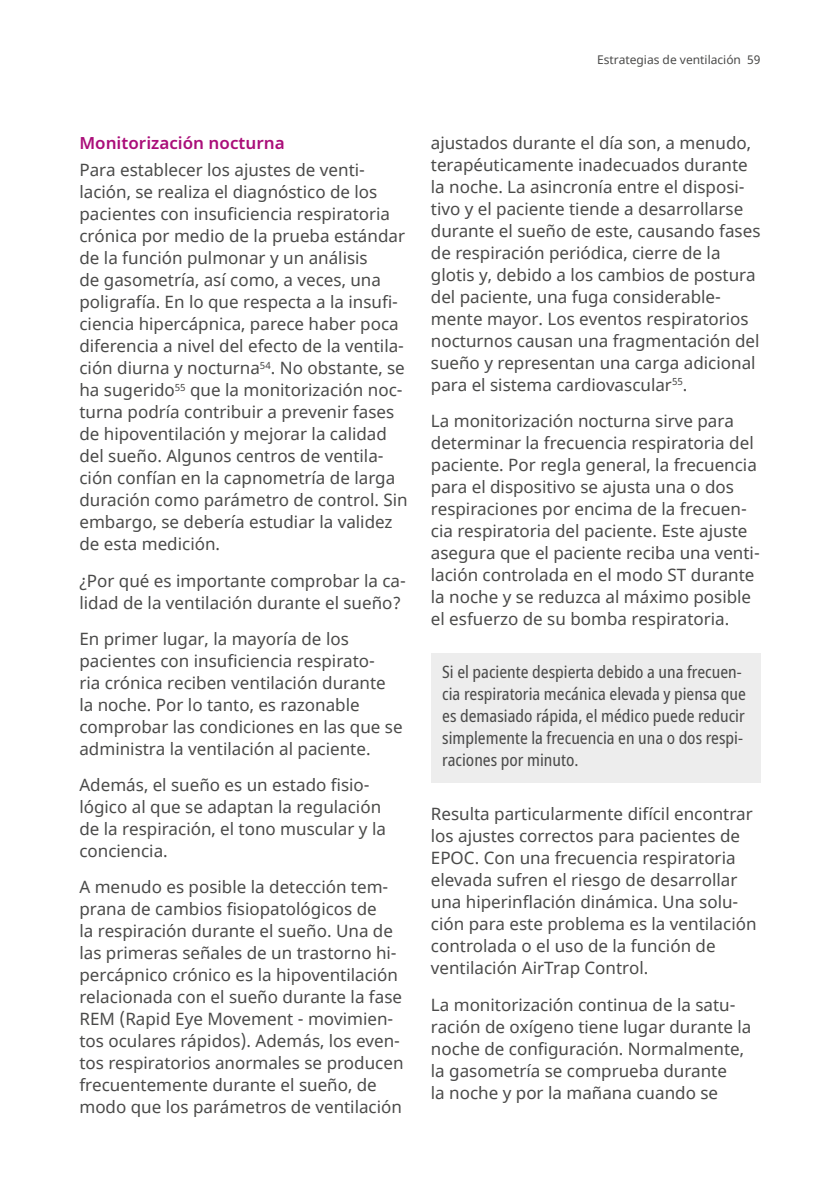
<style>
.page{position:relative;width:840px;height:1191px;background:#fff}
.page>*{position:absolute;margin:0;border:0;box-sizing:border-box;transform-origin:0 0}
.t1{font:17px/22px "Noto Sans";color:#4a4a49}
.t2{font:condensed 17px/22px "Noto Sans";color:#4a4a49}
.t3{font:600 17px "Noto Sans";color:#aa0e79}
.t4{font:12px "Noto Sans";color:#4a4a49}
</style>
<div class="page">
<div style="left:431px;top:653px;width:329px;height:130px;background:#ededed"></div>
<p class="t4" style="left:596px;top:51px;width:165px">Estrategias de ventilación 59</p>
<p class="t3" style="left:79px;top:130px;width:207px">Monitorización nocturna</p>
<p class="t1" style="left:79px;top:160px;width:329px">Para establecer los ajustes de venti&shy;lación, se realiza el diagnóstico de los pacientes con insuficiencia respiratoria crónica por medio de la prueba estándar de la función pulmonar y un análisis<br>de gasometría, así como, a veces, una poligrafía. En lo que respecta a la insufi&shy;ciencia hipercápnica, parece haber poca diferencia a nivel del efecto de la ventila&shy;ción diurna y nocturna<sup>54</sup>. No obstante, se ha sugerido<sup>55</sup> que la monitorización noc&shy;turna podría contribuir a prevenir fases de hipoventilación y mejorar la calidad del sueño. Algunos centros de ventila&shy;ción confían en la capnometría de larga duración como parámetro de control. Sin embargo, se debería estudiar la validez de esta medición.</p>
<p class="t1" style="left:79px;top:570px;width:328px">¿Por qué es importante comprobar la ca&shy;lidad de la ventilación durante el sueño?</p>
<p class="t1" style="left:79px;top:628px;width:324px">En primer lugar, la mayoría de los pacientes con insuficiencia respirato-<br>ria crónica reciben ventilación durante la noche. Por lo tanto, es razonable comprobar las condiciones en las que se administra la ventilación al paciente.</p>
<p class="t1" style="left:79px;top:774px;width:308px">Además, el sueño es un estado fisio&shy;lógico al que se adaptan la regulación de la respiración, el tono muscular y la conciencia.</p>
<p class="t1" style="left:79px;top:876px;width:325px">A menudo es posible la detección tem&shy;prana de cambios fisiopatológicos de<br>la respiración durante el sueño. Una de las primeras señales de un trastorno hi&shy;percápnico crónico es la hipoventilación relacionada con el sueño durante la fase REM (Rapid Eye Movement - movimien&shy;tos oculares rápidos). Además, los even&shy;tos respiratorios anormales se producen frecuentemente durante el sueño, de modo que los parámetros de ventilación</p>
<p class="t1" style="left:430px;top:132px;width:331px">ajustados durante el día son, a menudo, terapéuticamente inadecuados durante la noche. La asincronía entre el disposi&shy;tivo y el paciente tiende a desarrollarse durante el sueño de este, causando fases de respiración periódica, cierre de la glotis y, debido a los cambios de postura del paciente, una fuga considerable&shy;mente mayor. Los eventos respiratorios nocturnos causan una fragmentación del sueño y representan una carga adicional para el sistema cardiovascular<sup>55</sup>.</p>
<p class="t1" style="left:430px;top:410px;width:330px">La monitorización nocturna sirve para determinar la frecuencia respiratoria del paciente. Por regla general, la frecuencia para el dispositivo se ajusta una o dos respiraciones por encima de la frecuen&shy;cia respiratoria del paciente. Este ajuste asegura que el paciente reciba una venti&shy;lación controlada en el modo ST durante la noche y se reduzca al máximo posible el esfuerzo de su bomba respiratoria.</p>
<p class="t2" style="left:442px;top:661px;width:305px">Si el paciente despierta debido a una frecuen&shy;cia respiratoria mecánica elevada y piensa que es demasiado rápida, el médico puede reducir simplemente la frecuencia en una o dos respi&shy;raciones por minuto.</p>
<p class="t1" style="left:430px;top:804px;width:327px">Resulta particularmente difícil encontrar los ajustes correctos para pacientes de EPOC. Con una frecuencia respiratoria elevada sufren el riesgo de desarrollar una hiperinflación dinámica. Una solu&shy;ción para este problema es la ventilación controlada o el uso de la función de ventilación AirTrap Control.</p>
<p class="t1" style="left:430px;top:994px;width:322px">La monitorización continua de la satu&shy;ración de oxígeno tiene lugar durante la noche de configuración. Normalmente, la gasometría se comprueba durante<br>la noche y por la mañana cuando se</p>
</div>
